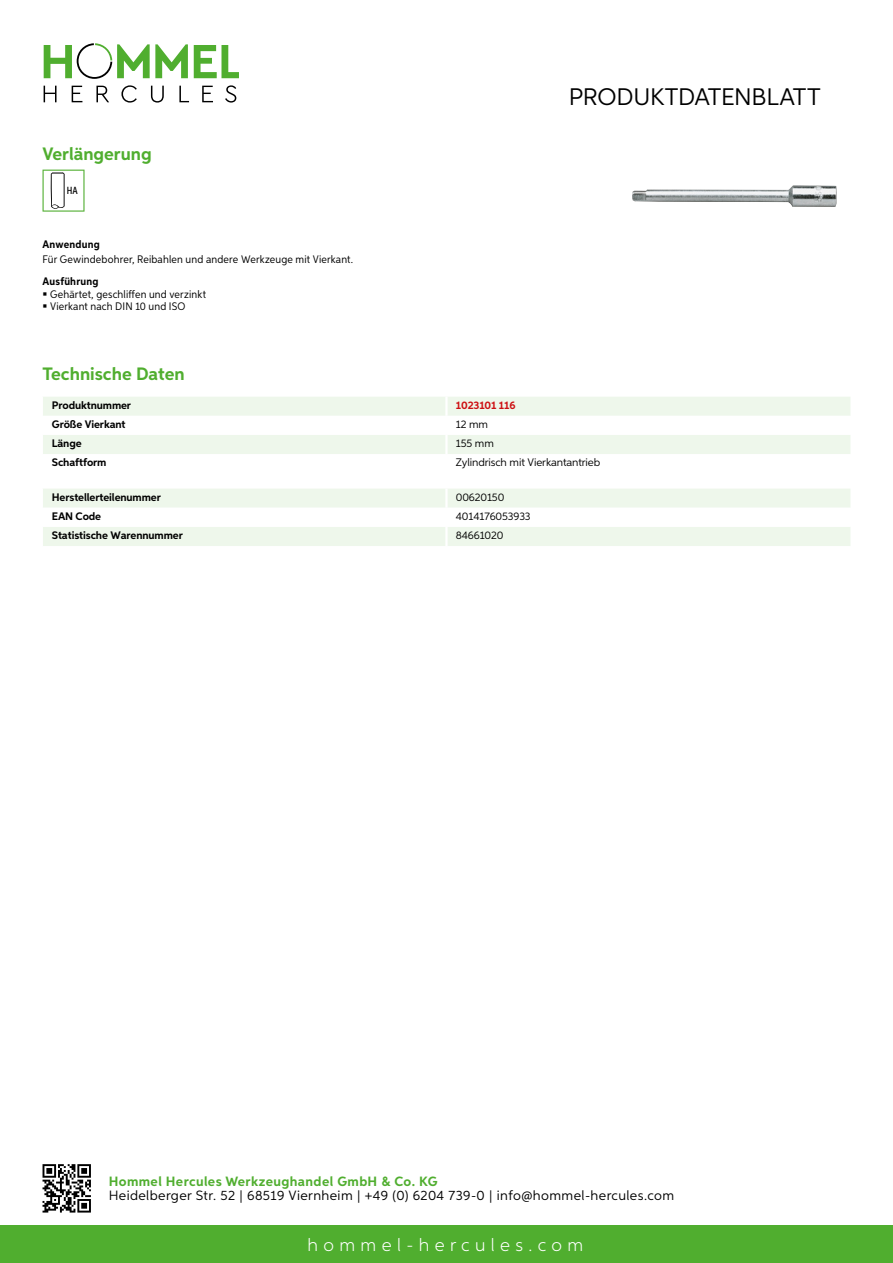
<style>
.page{position:relative;width:893px;height:1263px;background:#fff}
.page>*{position:absolute;margin:0;border:0;box-sizing:border-box;transform-origin:0 0}
.t1{font:24px "Aspira";letter-spacing:-.01em;color:#000}
.t2{font:700 18px "Aspira";color:#50ae2f}
.t3{font:300 18px "Aspira";letter-spacing:.3em;color:#fff}
.t4{font:13.5px "Aspira";letter-spacing:.03em;color:#000}
.t5{font:700 13.5px "Aspira";letter-spacing:.03em;color:#50ae2f}
.t6{font:10.95px/12.8px "Aspira Nar";letter-spacing:.015em;color:#000}
.t7{font:700 10.95px "Aspira";letter-spacing:-.01em;color:#000}
.t8{font:10.95px "Aspira";letter-spacing:-.01em;color:#000}
.t9{font:700 10.95px "Aspira Nar";letter-spacing:.02em;color:#000}
.t10{font:700 10.95px "Aspira";letter-spacing:-.01em;color:#cd1013}
.t11{font:500 10.35px "Aspira XX Nar";color:#000}
</style>
<div class="page">
<div style="left:0;top:1226px;width:893px;height:37px;background:#50ae2f"></div>
<svg style="left:43px;top:1164px;width:48px;height:48px"></svg>
<svg style="left:194px;top:45px;width:45px;height:33px"></svg>
<svg style="left:44px;top:43px;width:144px;height:36px"></svg>
<svg style="left:44px;top:86px;width:13px;height:16px"></svg>
<svg style="left:72px;top:86px;width:10px;height:16px"></svg>
<svg style="left:96px;top:86px;width:13px;height:16px"></svg>
<svg style="left:121px;top:85px;width:16px;height:18px"></svg>
<svg style="left:151px;top:86px;width:13px;height:17px"></svg>
<svg style="left:179px;top:86px;width:10px;height:16px"></svg>
<svg style="left:202px;top:86px;width:11px;height:16px"></svg>
<svg style="left:225px;top:85px;width:11px;height:18px"></svg>
<div style="left:43px;top:397px;width:807px;height:19px;background:#eef7eb"></div>
<div style="left:43px;top:435px;width:807px;height:19px;background:#eef7eb"></div>
<hr style="left:445px;top:397px;width:3px;height:19px;background:#fff">
<hr style="left:445px;top:435px;width:3px;height:19px;background:#fff">
<svg style="left:43px;top:489px;width:807px;height:57px"></svg>
<hr style="left:445px;top:527px;width:3px;height:19px;background:#fff">
<svg style="left:43px;top:170px;width:42px;height:42px"></svg>
<img style="left:632px;top:185px;width:205px;height:22px">
<h2 class="t2" style="left:43px;top:142px;width:111px">Verlängerung</h2>
<p class="t11" style="left:67px;top:185px;width:12px">HA</p>
<p class="t9" style="left:43px;top:237px;width:59px">Anwendung</p>
<p class="t6" style="left:43px;top:252px;width:312px">Für Gewindebohrer, Reibahlen und andere Werkzeuge mit Vierkant.</p>
<p class="t9" style="left:43px;top:274px;width:58px">Ausführung</p>
<p class="t6" style="left:50px;top:287px;width:157px">Gehärtet, geschliffen und verzinkt<br>Vierkant nach DIN 10 und ISO</p>
<h1 class="t1" style="left:569px;top:82px;width:253px">Produktdatenblatt</h1>
<h2 class="t2" style="left:43px;top:362px;width:144px">Technische Daten</h2>
<p class="t7" style="left:52px;top:398px;width:81px">Produktnummer</p>
<p class="t10" style="left:456px;top:398px;width:61px">1023101 116</p>
<p class="t7" style="left:52px;top:417px;width:75px">Größe Vierkant</p>
<p class="t8" style="left:456px;top:417px;width:34px">12 mm</p>
<p class="t7" style="left:52px;top:436px;width:31px">Länge</p>
<p class="t8" style="left:456px;top:436px;width:40px">155 mm</p>
<p class="t7" style="left:52px;top:455px;width:56px">Schaftform</p>
<p class="t8" style="left:456px;top:456px;width:146px">Zylindrisch mit Vierkantantrieb</p>
<p class="t7" style="left:52px;top:490px;width:111px">Herstellerteilenummer</p>
<p class="t8" style="left:456px;top:490px;width:50px">00620150</p>
<p class="t7" style="left:52px;top:509px;width:51px">EAN Code</p>
<p class="t8" style="left:456px;top:509px;width:76px">4014176053933</p>
<p class="t7" style="left:52px;top:528px;width:132px">Statistische Warennummer</p>
<p class="t8" style="left:456px;top:528px;width:49px">84661020</p>
<p class="t5" style="left:109px;top:1172px;width:330px">Hommel Hercules Werkzeughandel GmbH &amp; Co. KG</p>
<p class="t4" style="left:109px;top:1187px;width:567px">Heidelberger Str. 52 | 68519 Viernheim | +49 (0) 6204 739-0 | info@hommel-hercules.com</p>
<h2 class="t3" style="left:307px;top:1234px;width:277px">hommel-hercules.com</h2>
</div>
